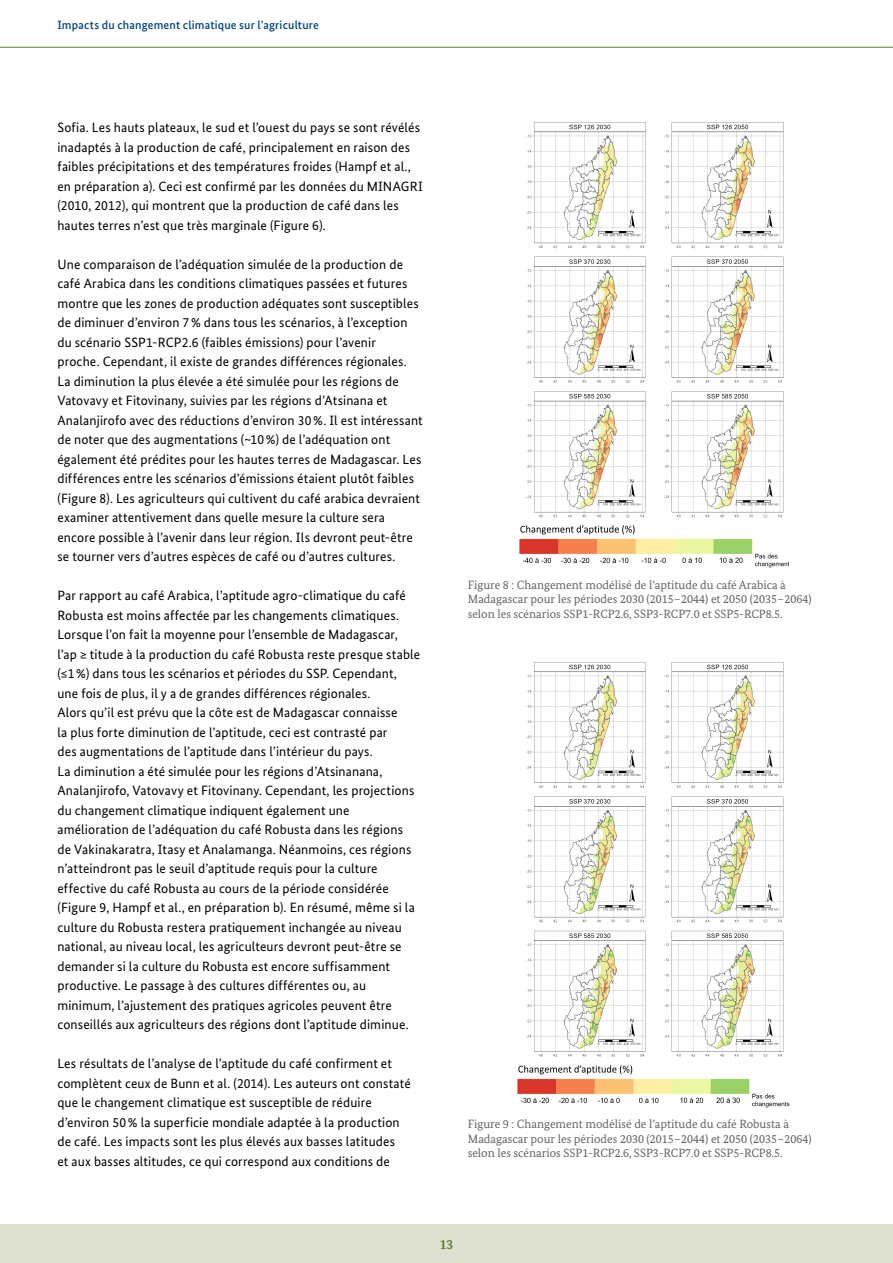
<style>
.page{position:relative;width:893px;height:1263px;background:#fff}
.page>*{position:absolute;margin:0;border:0;box-sizing:border-box;transform-origin:0 0}
.Paragraph{font:13.5px/19.5px "Bundes Sans";letter-spacing:.01em;color:#000}
.t1{font:700 13.5px "Bundes Serif";color:#5b7d2e}
.Chart_photo_description{font:12px/14.4px "Bundes Serif";color:#636362}
.t2{font:500 12px "Bundes Sans";letter-spacing:.015em;color:#004377}
</style>
<div class="page">
<div style="left:0;top:1224px;width:893px;height:39px;background:#dfe1d0"></div>
<hr style="left:0;top:47px;width:893px;height:1px;background:#5b7d2e">
<img style="left:526px;top:122px;width:258px;height:396px">
<img style="left:519px;top:525px;width:270px;height:43px">
<img style="left:526px;top:662px;width:258px;height:395px">
<img style="left:517px;top:1065px;width:273px;height:43px">
<p class="t2" style="left:57px;top:17px;width:263px">Impacts du changement climatique sur l’agriculture</p>
<p class="Paragraph" style="left:57px;top:117px;width:367px">Sofia. Les hauts plateaux, le sud et l’ouest du pays se sont révélés inadaptés à la production de café, principalement en raison des faibles précipitations et des températures froides (Hampf et al., en préparation a). Ceci est confirmé par les données du MINAGRI (2010, 2012), qui montrent que la production de café dans les hautes terres n’est que très marginale (Figure 6).</p>
<p class="Paragraph" style="left:57px;top:254px;width:367px">Une comparaison de l’adéquation simulée de la production de café Arabica dans les conditions climatiques passées et futures montre que les zones de production adéquates sont susceptibles de diminuer d’environ 7% dans tous les scénarios, à l’exception du scénario SSP1-RCP2.6 (faibles émissions) pour l’avenir<br>proche. Cependant, il existe de grandes différences régionales.<br>La diminution la plus élevée a été simulée pour les régions de Vatovavy et Fitovinany, suivies par les régions d’Atsinana et Analanjirofo avec des réductions d’environ 30%. Il est intéressant de noter que des augmentations (~10%) de l’adéquation ont également été prédites pour les hautes terres de Madagascar. Les différences entre les scénarios d’émissions étaient plutôt faibles (Figure 8). Les agriculteurs qui cultivent du café arabica devraient examiner attentivement dans quelle mesure la culture sera encore possible à l’avenir dans leur région. Ils devront peut-être se tourner vers d’autres espèces de café ou d’autres cultures.</p>
<p class="Paragraph" style="left:57px;top:585px;width:364px">Par rapport au café Arabica, l’aptitude agro-climatique du café Robusta est moins affectée par les changements climatiques.<br>Lorsque l’on fait la moyenne pour l’ensemble de Madagascar, l’ap ≥ titude à la production du café Robusta reste presque stable (≤1%) dans tous les scénarios et périodes du SSP. Cependant, une fois de plus, il y a de grandes différences régionales.<br>Alors qu’il est prévu que la côte est de Madagascar connaisse<br>la plus forte diminution de l’aptitude, ceci est contrasté par<br>des augmentations de l’aptitude dans l’intérieur du pays.<br>La diminution a été simulée pour les régions d’Atsinanana, Analanjirofo, Vatovavy et Fitovinany. Cependant, les projections du changement climatique indiquent également une amélioration de l’adéquation du café Robusta dans les régions<br>de Vakinakaratra, Itasy et Analamanga. Néanmoins, ces régions n’atteindront pas le seuil d’aptitude requis pour la culture effective du café Robusta au cours de la période considérée (Figure 9, Hampf et al., en préparation b). En résumé, même si la culture du Robusta restera pratiquement inchangée au niveau national, au niveau local, les agriculteurs devront peut-être se demander si la culture du Robusta est encore suffisamment productive. Le passage à des cultures différentes ou, au minimum, l’ajustement des pratiques agricoles peuvent être conseillés aux agriculteurs des régions dont l’aptitude diminue.</p>
<p class="Paragraph" style="left:57px;top:1053px;width:355px">Les résultats de l’analyse de l’aptitude du café confirment et complètent ceux de Bunn et al. (2014). Les auteurs ont constaté que le changement climatique est susceptible de réduire d’environ 50% la superficie mondiale adaptée à la production de café. Les impacts sont les plus élevés aux basses latitudes<br>et aux basses altitudes, ce qui correspond aux conditions de</p>
<p class="Chart_photo_description" style="left:468px;top:578px;width:345px">Figure 8 : Changement modélisé de l’aptitude du café Arabica à<br>Madagascar pour les périodes 2030 (2015–2044) et 2050 (2035–2064) selon les scénarios SSP1-RCP2.6, SSP3-RCP7.0 et SSP5-RCP8.5.</p>
<p class="Chart_photo_description" style="left:468px;top:1117px;width:345px">Figure 9 : Changement modélisé de l’aptitude du café Robusta à<br>Madagascar pour les périodes 2030 (2015–2044) et 2050 (2035–2064) selon les scénarios SSP1-RCP2.6, SSP3-RCP7.0 et SSP5-RCP8.5.</p>
<p class="t1" style="left:440px;top:1236px;width:15px">13</p>
</div>
